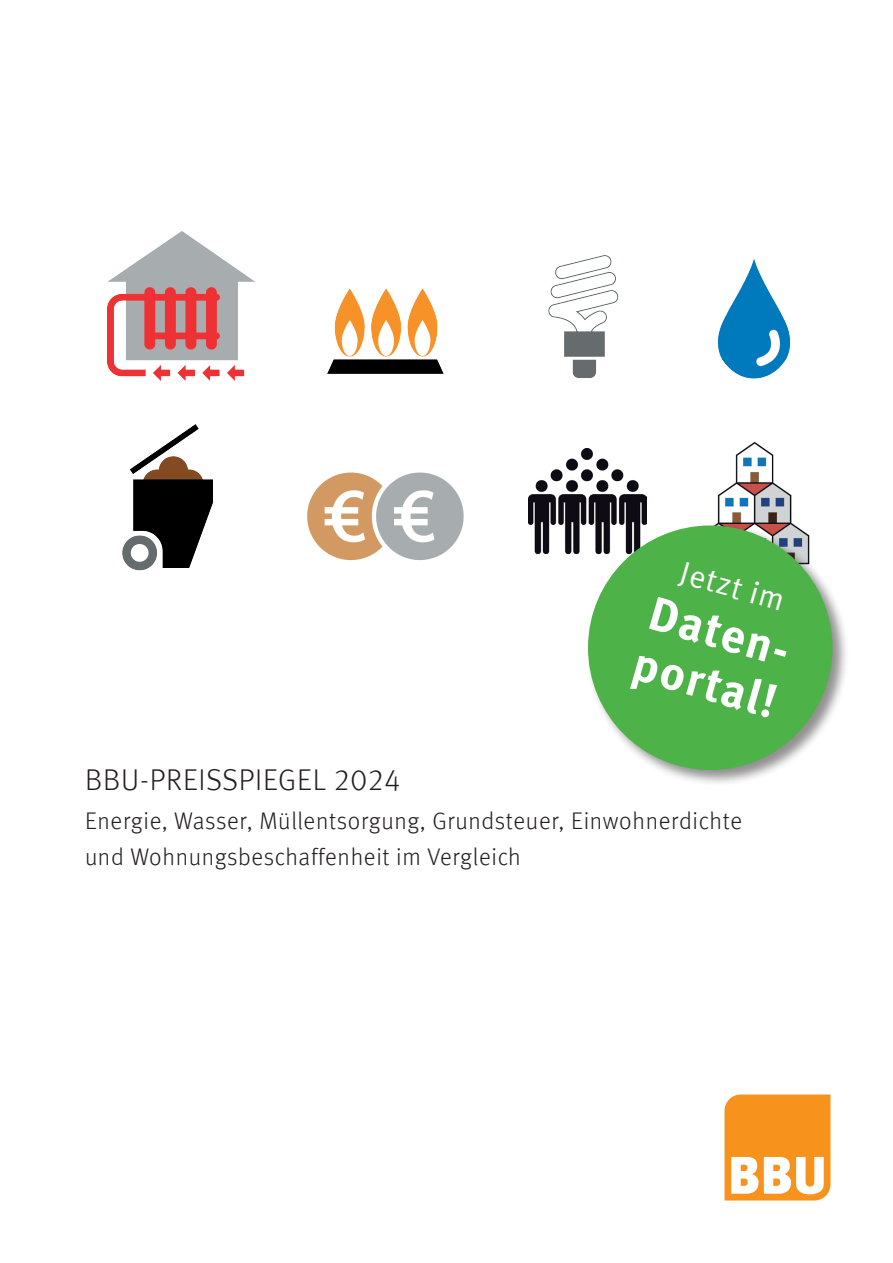
<style>
.page{position:relative;width:893px;height:1263px;background:#fff}
.page>*{position:absolute;margin:0;border:0;box-sizing:border-box;transform-origin:0 0}
.t1{font:700 47.55px/52.8px "Meta Pro";color:#fff}
.t2{font:31.65px "Meta Pro Norm";color:#fff}
.t3{font:30px "Meta Light LF";letter-spacing:.03em;color:#231f20}
.t4{font:24px/36px "Meta Light LF";letter-spacing:.03em;color:#231f20}
</style>
<div class="page">
<img style="left:108px;top:231px;width:147px;height:149px">
<img style="left:327px;top:288px;width:117px;height:86px">
<img style="left:548px;top:255px;width:71px;height:123px">
<img style="left:122px;top:424px;width:91px;height:147px">
<img style="left:307px;top:472px;width:157px;height:89px">
<img style="left:717px;top:258px;width:74px;height:121px">
<img style="left:529px;top:449px;width:117px;height:104px">
<img style="left:717px;top:442px;width:75px;height:81px">
<svg style="left:724px;top:1094px;width:106px;height:106px"></svg>
<div style="left:586px;top:523px;width:263px;height:264px;background:#231f20;opacity:.5"></div>
<div style="left:588px;top:525px;width:244px;height:245px;background:#4db248;border-radius:50%"></div>
<h2 class="t2" style="left:687px;top:548px;width:109px;rotate:16deg">Jetzt im</h2>
<h1 class="t1" style="left:657px;top:583px;width:155px;rotate:16deg">Daten&shy;portal!</h1>
<p class="t3" style="left:85px;top:763px;width:317px">BBU-PREISSPIEGEL 2024</p>
<p class="t4" style="left:85px;top:803px;width:658px">Energie, Wasser, Müllentsorgung, Grundsteuer, Einwohnerdichte und Wohnungsbeschaffenheit im Vergleich</p>
</div>
